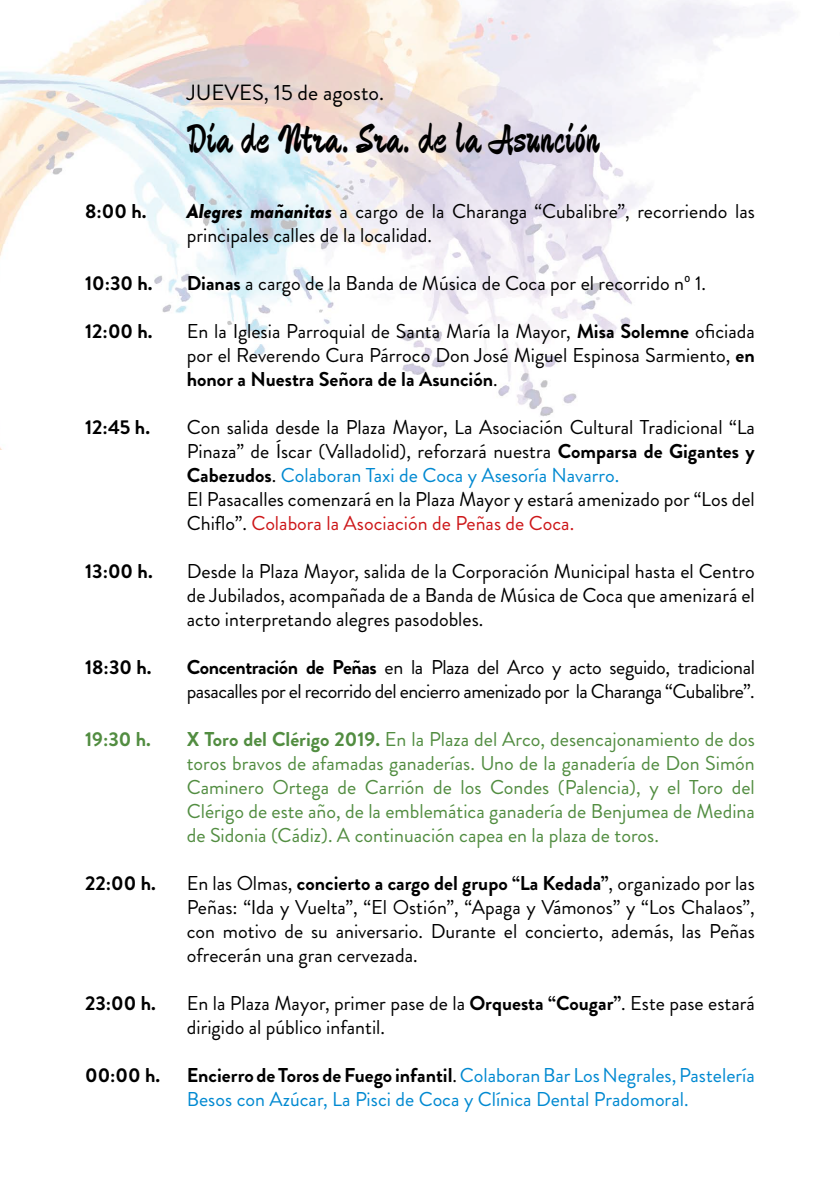
<style>
.page{position:relative;width:840px;height:1191px;background:#fff}
.page>*{position:absolute;margin:0;border:0;box-sizing:border-box;transform-origin:0 0}
.t1{font:40px "Devonshire";color:#000}
.t2{font:22px "Brandon Grotesque";color:#000}
.t3{font:20px/24px "Brandon Grotesque";color:#000;text-align:justify}
.t4{font:20px/24px "Brandon Grotesque";color:#528d41;text-align:justify}
.t5{font:20px/24px "Brandon Grotesque";letter-spacing:-.025em;color:#000}
.t6{font:20px/24px "Brandon Grotesque";color:#0089d1}
.t7{font:700 20px "Brandon Grotesque";color:#000}
.t8{font:700 20px "Brandon Grotesque";color:#528d41}
.s1{font-weight:900;font-style:italic}
.s2{font-weight:700}
.s3{color:#0089d1}
.s4{color:#cd1719}
.s5{font-weight:700;color:#000}
.s6{color:#000}
</style>
<div class="page">
<img style="left:0;top:0;width:794px;height:449px">
<p class="t7" style="left:85px;top:197px;width:63px">8:00 h.</p>
<p class="t7" style="left:85px;top:269px;width:69px">10:30 h.</p>
<p class="t7" style="left:85px;top:317px;width:69px">12:00 h.</p>
<p class="t7" style="left:85px;top:413px;width:66px">12:45 h.</p>
<p class="t7" style="left:85px;top:557px;width:69px">13:00 h.</p>
<p class="t7" style="left:85px;top:653px;width:68px">18:30 h.</p>
<p class="t8" style="left:85px;top:725px;width:67px">19:30 h.</p>
<p class="t7" style="left:85px;top:869px;width:72px">22:00 h.</p>
<p class="t7" style="left:85px;top:989px;width:72px">23:00 h.</p>
<p class="t7" style="left:85px;top:1061px;width:76px">00:00 h.</p>
<p class="t2" style="left:187px;top:78px;width:199px">JUEVES, 15 de agosto.</p>
<p class="t1" style="left:187px;top:113px;width:414px">Dia de Ntra. Sra. de la Asunción</p>
<p class="t3" style="left:187px;top:199px;width:569px"><span class="s1">Alegres mañanitas</span> a cargo de la Charanga “Cubalibre”, recorriendo las principales calles de la localidad.</p>
<p class="t3" style="left:187px;top:271px;width:520px"><span class="s2">Dianas</span> a cargo de la Banda de Música de Coca por el recorrido nº 1.</p>
<p class="t3" style="left:187px;top:319px;width:569px">En la Iglesia Parroquial de Santa María la Mayor, <span class="s2">Misa Solemne</span> oficiada por el Reverendo Cura Párroco Don José Miguel Espinosa Sarmiento, <span class="s2">en honor a Nuestra Señora de la Asunción</span>.</p>
<p class="t3" style="left:187px;top:415px;width:569px">Con salida desde la Plaza Mayor, La Asociación Cultural Tradicional “La Pinaza” de Íscar (Valladolid), reforzará nuestra <span class="s2">Comparsa de Gigantes y Cabezudos</span>. <span class="s3">Colaboran Taxi de Coca y Asesoría Navarro.</span></p>
<p class="t3" style="left:187px;top:487px;width:569px">El Pasacalles comenzará en la Plaza Mayor y estará amenizado por “Los del<br>Chiflo”. <span class="s4">Colabora la Asociación de Peñas de Coca.</span></p>
<p class="t3" style="left:187px;top:559px;width:569px">Desde la Plaza Mayor, salida de la Corporación Municipal hasta el Centro de Jubilados, acompañada de a Banda de Música de Coca que amenizará el acto interpretando alegres pasodobles.</p>
<p class="t5" style="left:187px;top:655px;width:569px"><span class="s2">Concentración de Peñas</span> en la Plaza del Arco y acto seguido, tradicional pasacalles por el recorrido del encierro amenizado por la Charanga “Cubalibre”.</p>
<p class="t4" style="left:187px;top:727px;width:569px"><span class="s2">X Toro del Clérigo 2019.</span> En la Plaza del Arco, desencajonamiento de dos toros bravos de afamadas ganaderías. Uno de la ganadería de Don Simón Caminero Ortega de Carrión de los Condes (Palencia), y el Toro del Clérigo de este año, de la emblemática ganadería de Benjumea de Medina de Sidonia (Cádiz). A continuación capea en la plaza de toros.</p>
<p class="t3" style="left:187px;top:871px;width:569px">En las Olmas, <span class="s2">concierto a cargo del grupo “La Kedada”</span>, organizado por las Peñas: “Ida y Vuelta”, “El Ostión”, “Apaga y Vámonos” y “Los Chalaos”, con motivo de su aniversario. Durante el concierto, además, las Peñas ofrecerán una gran cervezada.</p>
<p class="t3" style="left:187px;top:991px;width:569px">En la Plaza Mayor, primer pase de la <span class="s2">Orquesta “Cougar”</span>. Este pase estará dirigido al público infantil.</p>
<p class="t6" style="left:187px;top:1063px;width:569px"><span class="s5">Encierro de Toros de Fuego infantil</span><span class="s6">.</span> Colaboran Bar Los Negrales, Pastelería<br>Besos con Azúcar, La Pisci de Coca y Clínica Dental Pradomoral.</p>
</div>
